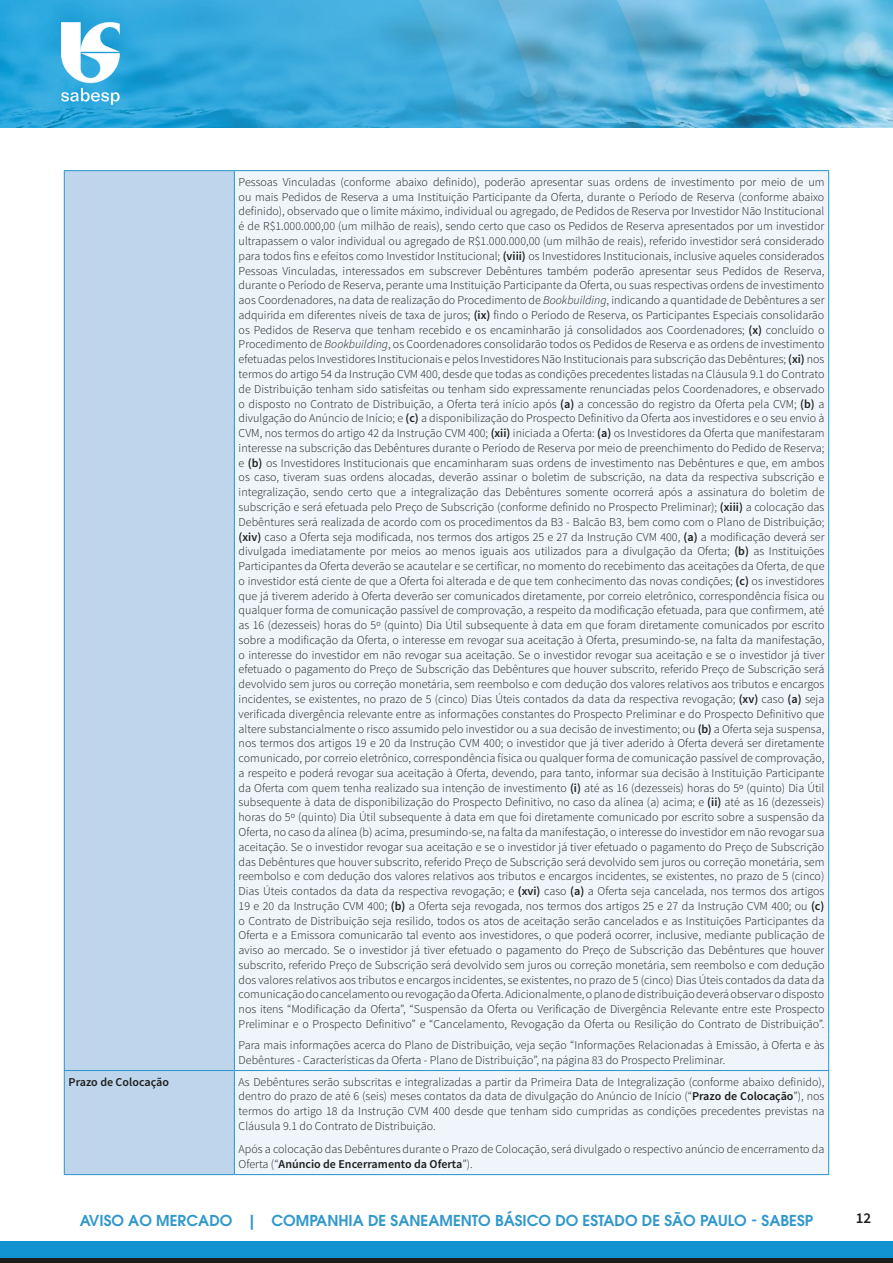
<style>
.page{position:relative;width:893px;height:1263px;background:#fff}
.page>*{position:absolute;margin:0;border:0;box-sizing:border-box;transform-origin:0 0}
.t1{font:600 15px "ITC Avant Garde Pro";color:#3198cc}
.t2{font:600 15px "Source Sans Pro";color:#1d1d1b}
.t3{font:300 12px/14.7px "Source Sans Pro";color:#1d1d1b;text-align:justify}
.t4{font:600 12px "Source Sans Pro";color:#1d1d1b}
.s1{font-weight:600}
.s2{font-style:italic}
</style>
<div class="page">
<img style="left:0;top:0;width:893px;height:127px">
<div style="left:0;top:1242px;width:893px;height:21px;background:#1192d1"></div>
<div style="left:0;top:1258px;width:893px;height:5px;background:#1d1d1b"></div>
<div style="left:65px;top:171px;width:169px;height:1003px;background:#bed5ec"></div>
<div style="left:235px;top:171px;width:593px;height:1003px;background:#eff5fb"></div>
<hr style="left:64px;top:171px;width:1px;height:863px;background:#3198cc">
<hr style="left:234px;top:171px;width:1px;height:863px;background:#3198cc">
<hr style="left:828px;top:171px;width:1px;height:863px;background:#3198cc">
<hr style="left:64px;top:1034px;width:1px;height:36px;background:#3198cc">
<hr style="left:234px;top:1034px;width:1px;height:36px;background:#3198cc">
<hr style="left:828px;top:1034px;width:1px;height:36px;background:#3198cc">
<hr style="left:64px;top:170px;width:170px;height:1px;background:#3198cc">
<hr style="left:234px;top:170px;width:595px;height:1px;background:#3198cc">
<hr style="left:64px;top:1070px;width:170px;height:1px;background:#3198cc">
<hr style="left:64px;top:1071px;width:1px;height:103px;background:#3198cc">
<hr style="left:234px;top:1070px;width:595px;height:1px;background:#3198cc">
<hr style="left:234px;top:1071px;width:1px;height:103px;background:#3198cc">
<hr style="left:828px;top:1071px;width:1px;height:103px;background:#3198cc">
<hr style="left:64px;top:1174px;width:170px;height:1px;background:#3198cc">
<hr style="left:234px;top:1174px;width:595px;height:1px;background:#3198cc">
<p class="t3" style="left:239px;top:175px;width:587px">Pessoas Vinculadas (conforme abaixo definido), poderão apresentar suas ordens de investimento por meio de um ou mais Pedidos de Reserva a uma Instituição Participante da Oferta, durante o Período de Reserva (conforme abaixo definido), observado que o limite máximo, individual ou agregado, de Pedidos de Reserva por Investidor Não Institucional é de R$1.000.000,00 (um milhão de reais), sendo certo que caso os Pedidos de Reserva apresentados por um investidor ultrapassem o valor individual ou agregado de R$1.000.000,00 (um milhão de reais), referido investidor será considerado para todos fins e efeitos como Investidor Institucional; <span class="s1">(viii)</span> os Investidores Institucionais, inclusive aqueles considerados Pessoas Vinculadas, interessados em subscrever Debêntures também poderão apresentar seus Pedidos de Reserva, durante o Período de Reserva, perante uma Instituição Participante da Oferta, ou suas respectivas ordens de investimento aos Coordenadores, na data de realização do Procedimento de <span class="s2">Bookbuilding</span>, indicando a quantidade de Debêntures a ser adquirida em diferentes níveis de taxa de juros; <span class="s1">(ix)</span> findo o Período de Reserva, os Participantes Especiais consolidarão os Pedidos de Reserva que tenham recebido e os encaminharão já consolidados aos Coordenadores; <span class="s1">(x)</span> concluído o Procedimento de <span class="s2">Bookbuilding</span>, os Coordenadores consolidarão todos os Pedidos de Reserva e as ordens de investimento efetuadas pelos Investidores Institucionais e pelos Investidores Não Institucionais para subscrição das Debêntures; <span class="s1">(xi)</span> nos termos do artigo 54 da Instrução CVM 400, desde que todas as condições precedentes listadas na Cláusula 9.1 do Contrato de Distribuição tenham sido satisfeitas ou tenham sido expressamente renunciadas pelos Coordenadores, e observado o disposto no Contrato de Distribuição, a Oferta terá início após <span class="s1">(a)</span> a concessão do registro da Oferta pela CVM; <span class="s1">(b)</span> a divulgação do Anúncio de Início; e <span class="s1">(c)</span> a disponibilização do Prospecto Definitivo da Oferta aos investidores e o seu envio à CVM, nos termos do artigo 42 da Instrução CVM 400; <span class="s1">(xii)</span> iniciada a Oferta: <span class="s1">(a)</span> os Investidores da Oferta que manifestaram interesse na subscrição das Debêntures durante o Período de Reserva por meio de preenchimento do Pedido de Reserva; e <span class="s1">(b)</span> os Investidores Institucionais que encaminharam suas ordens de investimento nas Debêntures e que, em ambos os caso, tiveram suas ordens alocadas, deverão assinar o boletim de subscrição, na data da respectiva subscrição e integralização, sendo certo que a integralização das Debêntures somente ocorrerá após a assinatura do boletim de subscrição e será efetuada pelo Preço de Subscrição (conforme definido no Prospecto Preliminar); <span class="s1">(xiii)</span> a colocação das Debêntures será realizada de acordo com os procedimentos da B3 - Balcão B3, bem como com o Plano de Distribuição; <span class="s1">(xiv)</span> caso a Oferta seja modificada, nos termos dos artigos 25 e 27 da Instrução CVM 400, <span class="s1">(a)</span> a modificação deverá ser divulgada imediatamente por meios ao menos iguais aos utilizados para a divulgação da Oferta; <span class="s1">(b)</span> as Instituições Participantes da Oferta deverão se acautelar e se certificar, no momento do recebimento das aceitações da Oferta, de que o investidor está ciente de que a Oferta foi alterada e de que tem conhecimento das novas condições; <span class="s1">(c)</span> os investidores que já tiverem aderido à Oferta deverão ser comunicados diretamente, por correio eletrônico, correspondência física ou qualquer forma de comunicação passível de comprovação, a respeito da modificação efetuada, para que confirmem, até as 16 (dezesseis) horas do 5º (quinto) Dia Útil subsequente à data em que foram diretamente comunicados por escrito sobre a modificação da Oferta, o interesse em revogar sua aceitação à Oferta, presumindo-se, na falta da manifestação, o interesse do investidor em não revogar sua aceitação. Se o investidor revogar sua aceitação e se o investidor já tiver efetuado o pagamento do Preço de Subscrição das Debêntures que houver subscrito, referido Preço de Subscrição será devolvido sem juros ou correção monetária, sem reembolso e com dedução dos valores relativos aos tributos e encargos incidentes, se existentes, no prazo de 5 (cinco) Dias Úteis contados da data da respectiva revogação; <span class="s1">(xv)</span> caso <span class="s1">(a)</span> seja verificada divergência relevante entre as informações constantes do Prospecto Preliminar e do Prospecto Definitivo que altere substancialmente o risco assumido pelo investidor ou a sua decisão de investimento; ou <span class="s1">(b)</span> a Oferta seja suspensa, nos termos dos artigos 19 e 20 da Instrução CVM 400; o investidor que já tiver aderido à Oferta deverá ser diretamente comunicado, por correio eletrônico, correspondência física ou qualquer forma de comunicação passível de comprovação, a respeito e poderá revogar sua aceitação à Oferta, devendo, para tanto, informar sua decisão à Instituição Participante da Oferta com quem tenha realizado sua intenção de investimento <span class="s1">(i)</span> até as 16 (dezesseis) horas do 5º (quinto) Dia Útil subsequente à data de disponibilização do Prospecto Definitivo, no caso da alínea (a) acima; e <span class="s1">(ii)</span> até as 16 (dezesseis) horas do 5º (quinto) Dia Útil subsequente à data em que foi diretamente comunicado por escrito sobre a suspensão da Oferta, no caso da alínea (b) acima, presumindo-se, na falta da manifestação, o interesse do investidor em não revogar sua aceitação. Se o investidor revogar sua aceitação e se o investidor já tiver efetuado o pagamento do Preço de Subscrição das Debêntures que houver subscrito, referido Preço de Subscrição será devolvido sem juros ou correção monetária, sem reembolso e com dedução dos valores relativos aos tributos e encargos incidentes, se existentes, no prazo de 5 (cinco)<br>Dias Úteis contados da data da respectiva revogação; e <span class="s1">(xvi)</span> caso <span class="s1">(a)</span> a Oferta seja cancelada, nos termos dos artigos 19 e 20 da Instrução CVM 400; <span class="s1">(b)</span> a Oferta seja revogada, nos termos dos artigos 25 e 27 da Instrução CVM 400; ou <span class="s1">(c) </span>o Contrato de Distribuição seja resilido, todos os atos de aceitação serão cancelados e as Instituições Participantes da Oferta e a Emissora comunicarão tal evento aos investidores, o que poderá ocorrer, inclusive, mediante publicação de aviso ao mercado. Se o investidor já tiver efetuado o pagamento do Preço de Subscrição das Debêntures que houver subscrito, referido Preço de Subscrição será devolvido sem juros ou correção monetária, sem reembolso e com dedução dos valores relativos aos tributos e encargos incidentes, se existentes, no prazo de 5 (cinco) Dias Úteis contados da data da comunicação do cancelamento ou revogação da Oferta. Adicionalmente, o plano de distribuição deverá observar o disposto nos itens “Modificação da Oferta”, “Suspensão da Oferta ou Verificação de Divergência Relevante entre este Prospecto Preliminar e o Prospecto Definitivo” e “Cancelamento, Revogação da Oferta ou Resilição do Contrato de Distribuição”.</p>
<p class="t3" style="left:239px;top:1038px;width:587px">Para mais informações acerca do Plano de Distribuição, veja seção “Informações Relacionadas à Emissão, à Oferta e às<br>Debêntures - Características da Oferta - Plano de Distribuição”, na página 83 do Prospecto Preliminar.</p>
<p class="t4" style="left:69px;top:1074px;width:102px">Prazo de Colocação</p>
<p class="t3" style="left:239px;top:1074px;width:587px">As Debêntures serão subscritas e integralizadas a partir da Primeira Data de Integralização (conforme abaixo definido), dentro do prazo de até 6 (seis) meses contatos da data de divulgação do Anúncio de Início (“<span class="s1">Prazo de Colocação</span>”), nos termos do artigo 18 da Instrução CVM 400 desde que tenham sido cumpridas as condições precedentes previstas na Cláusula 9.1 do Contrato de Distribuição.</p>
<p class="t3" style="left:239px;top:1142px;width:587px">Após a colocação das Debêntures durante o Prazo de Colocação, será divulgado o respectivo anúncio de encerramento da<br>Oferta (“<span class="s1">Anúncio de Encerramento da Oferta</span>”).</p>
<p class="t1" style="left:80px;top:1210px;width:735px">AVISO AO MERCADO | COMPANHIA DE SANEAMENTO BÁSICO DO ESTADO DE SÃO PAULO - SABESP</p>
<p class="t2" style="left:856px;top:1208px;width:17px">12</p>
</div>
